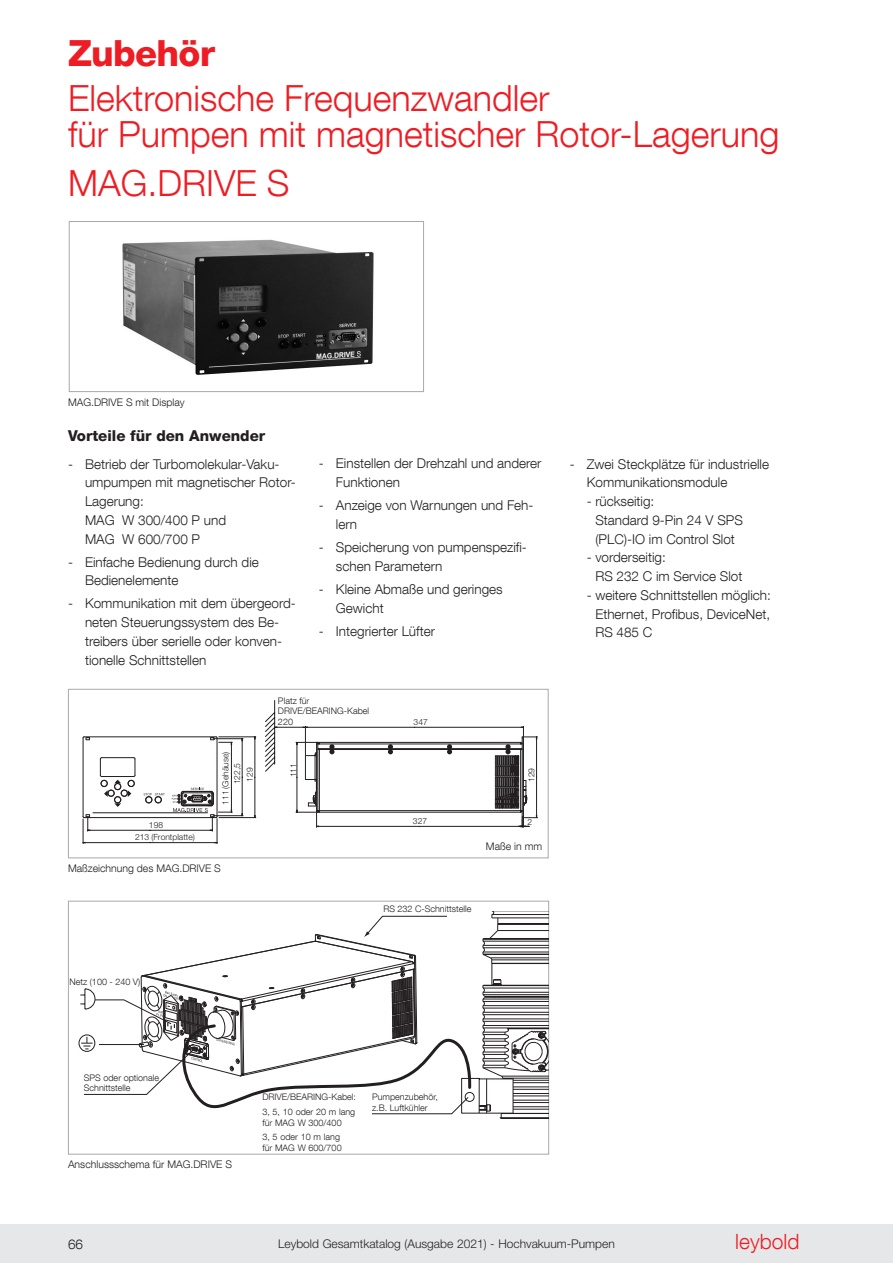
<style>
.page{position:relative;width:893px;height:1263px;background:#fff}
.page>*{position:absolute;margin:0;border:0;box-sizing:border-box;transform-origin:0 0}
.t1{font:300 36px/36px "Helvetica Neue LT Com";color:#ee1d23}
.t2{font:800 36px "Helvetica Neue LT Com";letter-spacing:-.02em;color:#ee1d23}
.t3{font:300 21px "Helvetica Neue LT Com";color:#ee1d23}
.t4{font:800 15px "Helvetica Neue LT Com";color:#231f20}
.t5{font:300 13.5px/18.8px "Helvetica Neue LT Com";color:#231f20}
.t6{font:300 12px "Helvetica Neue LT Std";color:#231f20}
.t7{font:300 10.5px "Helvetica Neue LT Com";color:#231f20}
.t8{font:300 9px/10.5px "Helvetica Neue LT Com";color:#231f20}
.t9{font:300 8.55px "Helvetica Neue LT Std";color:#231f20}
</style>
<div class="page">
<div style="left:0;top:1225px;width:893px;height:38px;background:#e6e7e9"></div>
<div style="left:68px;top:689px;width:481px;height:169px;background:#fff;border:1px solid #a8a9ad"></div>
<div style="left:68px;top:901px;width:481px;height:253px;border:1px solid #a8a9ad"></div>
<img style="left:122px;top:239px;width:252px;height:136px">
<div style="left:69px;top:221px;width:355px;height:171px;border:1px solid #a8a9ad"></div>
<hr style="left:219px;top:736px;width:37px;height:1px;background:#231f20">
<hr style="left:219px;top:817px;width:37px;height:1px;background:#231f20">
<hr style="left:255px;top:737px;width:1px;height:40px;background:#231f20">
<hr style="left:255px;top:777px;width:1px;height:40px;background:#231f20">
<hr style="left:213px;top:815px;width:30px;height:1px;background:#231f20">
<hr style="left:213px;top:738px;width:30px;height:1px;background:#231f20">
<hr style="left:242px;top:777px;width:1px;height:39px;background:#231f20">
<hr style="left:242px;top:739px;width:1px;height:38px;background:#231f20">
<svg style="left:265px;top:700px;width:272px;height:127px"></svg>
<svg style="left:83px;top:736px;width:149px;height:107px"></svg>
<div style="left:79px;top:1034px;width:16px;height:18px;border:1px solid #231f20;border-radius:50%"></div>
<svg style="left:80px;top:911px;width:469px;height:208px"></svg>
<h1 class="t2" style="left:68px;top:32px;width:149px">Zubehör</h1>
<h1 class="t1" style="left:68px;top:79px;width:713px">Elektronische Frequenzwandler<br>für Pumpen mit magnetischer Rotor-Lagerung</h1>
<h1 class="t1" style="left:68px;top:164px;width:223px">MAG. DRIVE S</h1>
<p class="t7" style="left:68px;top:396px;width:118px">MAG. DRIVE S mit Display</p>
<p class="t4" style="left:68px;top:427px;width:199px">Vorteile für den Anwender</p>
<p class="t5" style="left:85px;top:454px;width:212px;text-indent:-17px">- Betrieb der Turbomolekular-Vaku&shy;umpumpen mit magnetischer Rotor-<br>Lagerung:<br>MAG W 300/400 P und<br>MAG W 600/700 P</p>
<p class="t5" style="left:85px;top:552px;width:175px;text-indent:-17px">- Einfache Bedienung durch die<br>Bedienelemente</p>
<p class="t5" style="left:85px;top:594px;width:212px;text-indent:-17px">- Kommunikation mit dem übergeord&shy;neten Steuerungssystem des Be-- treibers über serielle oder konven&shy;tionelle Schnittstellen</p>
<p class="t5" style="left:336px;top:454px;width:207px;text-indent:-17px">- Einstellen der Drehzahl und anderer<br>Funktionen</p>
<p class="t5" style="left:336px;top:496px;width:199px;text-indent:-17px">- Anzeige von Warnungen und Feh&shy;lern</p>
<p class="t5" style="left:336px;top:537px;width:191px;text-indent:-17px">- Speicherung von pumpenspezifi&shy;schen Parametern</p>
<p class="t5" style="left:336px;top:579px;width:168px;text-indent:-17px">- Kleine Abmaße und geringes<br>Gewicht</p>
<p class="t5" style="left:319px;top:621px;width:118px">- Integrierter Lüfter</p>
<p class="t8" style="left:278px;top:695px;width:93px">Platz für<br>DRIVE/BEARING-Kabel<br>220</p>
<p class="t9" style="left:149px;top:820px;width:16px">198</p>
<p class="t9" style="left:135px;top:831px;width:61px">213 (Frontplatte)</p>
<p class="t9" style="left:220px;top:805px;width:54px;rotate:-90deg">111 (Gehäuse)</p>
<p class="t9" style="left:232px;top:784px;width:23px;rotate:-90deg">122,5</p>
<p class="t9" style="left:288px;top:777px;width:16px;rotate:-90deg">111</p>
<p class="t9" style="left:245px;top:782px;width:16px;rotate:-90deg">129</p>
<p class="t7" style="left:68px;top:862px;width:154px">Maßzeichnung des MAG. DRIVE S</p>
<p class="t9" style="left:414px;top:717px;width:16px">347</p>
<p class="t9" style="left:413px;top:816px;width:16px">327</p>
<p class="t9" style="left:526px;top:782px;width:16px;rotate:-90deg">129</p>
<p class="t9" style="left:527px;top:817px;width:6px">2</p>
<p class="t7" style="left:486px;top:840px;width:58px">Maße in mm</p>
<p class="t8" style="left:383px;top:904px;width:90px">RS 232 C-Schnittstelle</p>
<p class="t8" style="left:69px;top:977px;width:72px">Netz (100 - 240 V)</p>
<p class="t5" style="left:587px;top:454px;width:184px;text-indent:-17px">- Zwei Steckplätze für industrielle<br>Kommunikationsmodule</p>
<p class="t5" style="left:595px;top:491px;width:149px;text-indent:-9px">- rückseitig:<br>Standard 9-Pin 24 V SPS (PLC)-IO im Control Slot</p>
<p class="t5" style="left:595px;top:548px;width:149px;text-indent:-9px">- vorderseitig:<br>RS 232 C im Service Slot</p>
<p class="t5" style="left:595px;top:585px;width:177px;text-align:justify;text-indent:-9px">- weitere Schnittstellen möglich:<br>Ethernet, Profibus, DeviceNet, RS 485 C</p>
<p class="t8" style="left:84px;top:1072px;width:77px">SPS oder optionale<br>Schnittstelle</p>
<p class="t7" style="left:68px;top:1157px;width:165px">Anschlussschema für MAG. DRIVE S</p>
<p class="t8" style="left:262px;top:1090px;width:95px;line-height:14.7px">DRIVE/BEARING-Kabel:<br>3, 5, 10 oder 20 m lang</p>
<p class="t8" style="left:262px;top:1115px;width:81px;line-height:14.7px">für MAG W 300/400<br>3, 5 oder 10 m lang</p>
<p class="t8" style="left:262px;top:1142px;width:81px">für MAG W 600/700</p>
<p class="t8" style="left:372px;top:1092px;width:67px">Pumpenzubehör, z. B. Luftkühler</p>
<p class="t5" style="left:68px;top:1235px;width:17px">66</p>
<p class="t6" style="left:278px;top:1236px;width:338px">Leybold Gesamtkatalog (Ausgabe 2021) - Hochvakuum-Pumpen</p>
<h2 class="t3" style="left:735px;top:1229px;width:66px">leybold</h2>
</div>
